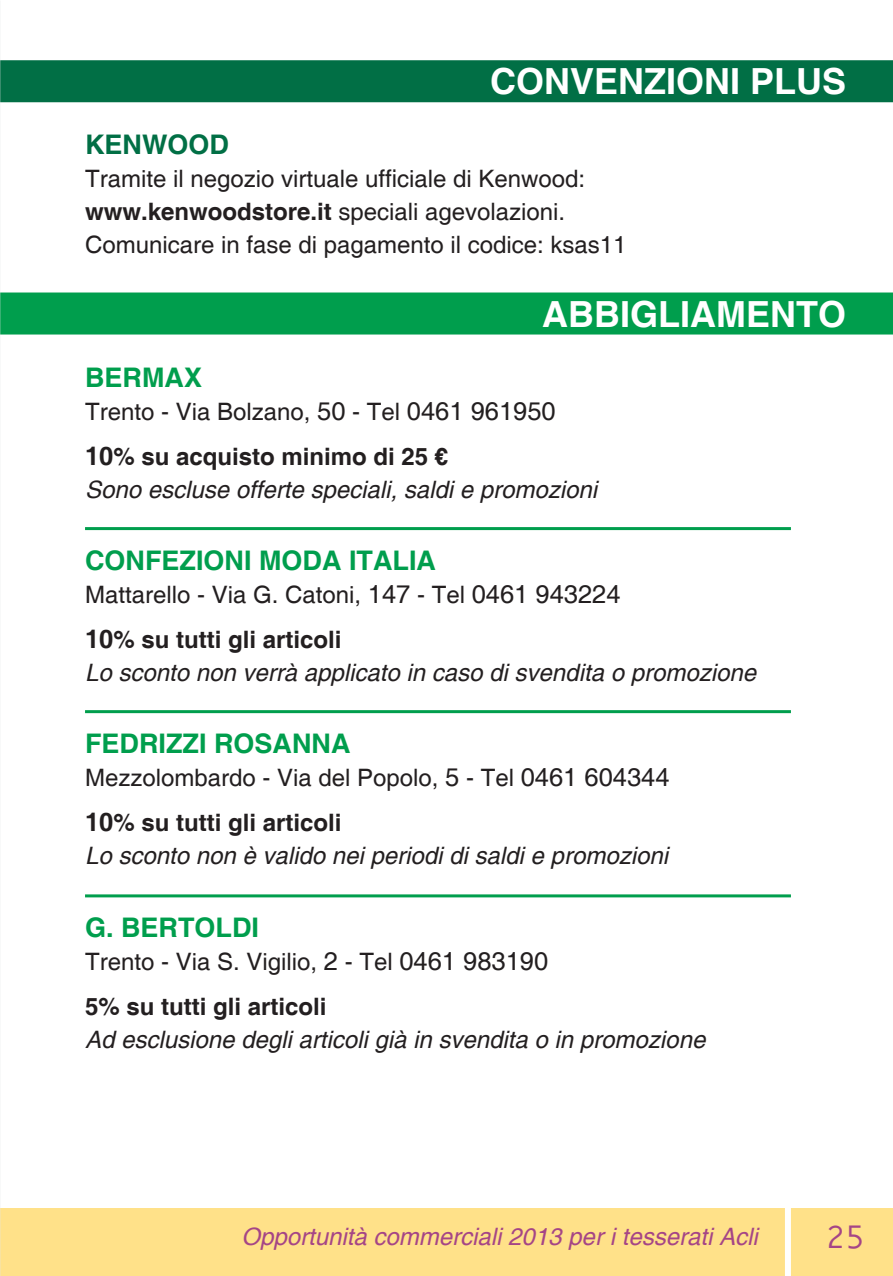
<style>
.page{position:relative;width:893px;height:1276px;background:#fff}
.page>*{position:absolute;margin:0;border:0;box-sizing:border-box;transform-origin:0 0}
.t1{font:48px "Vrinda";color:#a54586}
.t2{font:700 36px "Helvetica";color:#fff}
.t3{font:700 27px "Helvetica";color:#009e4d}
.t4{font:700 27px "Helvetica";color:#016f45}
.t5{font:24px/45px "Helvetica";color:#231f20}
.t6{font:italic 24px "Helvetica";color:#231f20}
.t7{font:italic 24px "Helvetica";color:#a54586}
.s1{font-weight:700}
.s2{font-size:25.5px}
.s3{font-weight:700;font-size:25.5px}
</style>
<div class="page">
<div style="left:0;top:1207px;width:893px;height:69px;background:#ffe189"></div>
<div style="left:785px;top:1189px;width:6px;height:87px;background:#fff"></div>
<div style="left:0;top:60px;width:893px;height:42px;background:#016f45"></div>
<div style="left:0;top:292px;width:893px;height:42px;background:#009e4d"></div>
<hr style="left:85px;top:527px;width:706px;height:3px;background:#009e4d">
<hr style="left:85px;top:710px;width:706px;height:3px;background:#009e4d">
<hr style="left:85px;top:894px;width:706px;height:3px;background:#009e4d">
<img style="left:0;top:0;width:1px;height:1276px">
<h2 class="t2" style="left:490px;top:60px;width:358px">convenzioni PlUS</h2>
<p class="t4" style="left:85px;top:128px;width:142px">Kenwood</p>
<p class="t5" style="left:85px;top:163px;width:543px;line-height:33px">Tramite il negozio virtuale ufficiale di Kenwood: <span class="s1">www.kenwoodstore.it</span> speciali agevolazioni.<br>Comunicare in fase di pagamento il codice: ksas11</p>
<h2 class="t2" style="left:542px;top:292px;width:302px">ABBIGLIAMENTO</h2>
<p class="t3" style="left:85px;top:360px;width:40px">BERm</p>
<p class="t3" style="left:165px;top:360px;width:36px">ax</p>
<p class="t5" style="left:85px;top:389px;width:472px">Trento - Via Bolzano, <span class="s2">50</span> - Tel <span class="s2">0461 961950<br></span><span class="s3">10</span><span class="s1">% su acquisto minimo di 25 €</span></p>
<p class="t6" style="left:85px;top:475px;width:514px">Sono escluse offerte speciali, saldi e promozioni</p>
<p class="t3" style="left:85px;top:543px;width:20px">CON</p>
<p class="t3" style="left:145px;top:543px;width:293px">FEzioni moda italia</p>
<p class="t5" style="left:85px;top:572px;width:537px">Mattarello - Via G. Catoni, <span class="s2">147</span> - Tel <span class="s2">0461 943224<br></span><span class="s3">10</span><span class="s1">% su tutti gli articoli</span></p>
<p class="t6" style="left:85px;top:658px;width:672px">Lo sconto non verrà applicato in caso di svendita o promozione</p>
<p class="t3" style="left:85px;top:726px;width:267px">Fedrizzi rosaNna</p>
<p class="t5" style="left:85px;top:755px;width:586px">Mezzolombardo - Via del Popolo, <span class="s2">5</span> - Tel <span class="s2">0461 604344<br></span><span class="s3">10</span><span class="s1">% su tutti gli articoli</span></p>
<p class="t6" style="left:85px;top:841px;width:584px">Lo sconto non è valido nei periodi di saldi e promozioni</p>
<p class="t3" style="left:85px;top:911px;width:176px">G. bertoldi</p>
<p class="t5" style="left:85px;top:940px;width:465px">Trento - Via S. Vigilio, <span class="s2">2</span> - Tel <span class="s2">0461 983190<br></span><span class="s1">5% su tutti gli articoli</span></p>
<p class="t6" style="left:85px;top:1025px;width:622px">Ad esclusione degli articoli già in svendita o in promozione</p>
<p class="t7" style="left:241px;top:1222px;width:518px">Opportunità commerciali 2013 per i tesserati Acli</p>
<h1 class="t1" style="left:826px;top:1213px;width:41px">25</h1>
</div>
